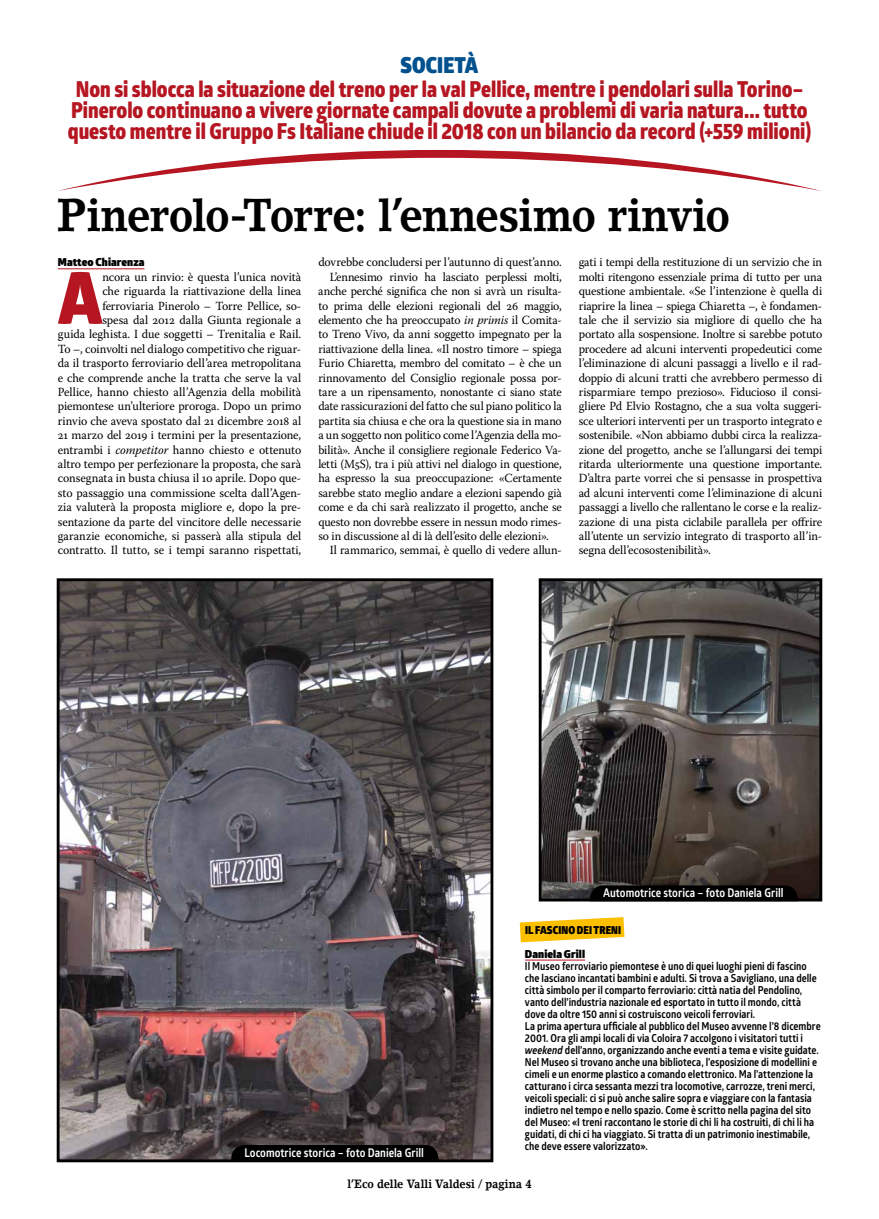
<style>
.page{position:relative;width:879px;height:1219px;background:#fff}
.page>*{position:absolute;margin:0;border:0;box-sizing:border-box;transform-origin:0 0}
.t1{font:900 72.4px "Glober";color:#b51621;scale:.88 1}
.t2{font:700 46px "Lino Letter Std";letter-spacing:-.02em;color:#000;scale:.88 1}
.t3{font:800 22px/21px "Glober";color:#b51621;text-align:center;scale:.88 1}
.t4{font:900 22px "Glober";letter-spacing:.01em;color:#00518e;scale:.88 1}
.t5{font:12.4px/14.4px "Warnock Pro";letter-spacing:-.01em;color:#000;text-align:right;scale:.96 1}
.t6{font:12.4px "Warnock Pro";letter-spacing:-.01em;color:#000;scale:.95 1}
.t7{font:700 12px "Glober";color:#fff;scale:.88 1}
.t8{font:700 12px "Lino Letter Std";letter-spacing:-.005em;color:#000;scale:.88 1}
.t9{font:700 11px/12px "Glober";color:#000;scale:.88 1}
.t10{font:900 11px/23.7px "Glober";letter-spacing:.01em;color:#000;scale:.88 1}
.t11{font:900 11px "Glober";letter-spacing:.01em;color:#000}
.s1{font-style:italic}
</style>
<div class="page">
<svg style="left:520px;top:917px;width:104px;height:25px"></svg>
<svg style="left:58px;top:150px;width:763px;height:41px"></svg>
<hr style="left:58px;top:269px;width:87px;height:1px;background:#b51621">
<hr style="left:525px;top:960px;width:60px;height:1px;background:#b51621">
<img style="left:61px;top:582px;width:428px;height:576px">
<div style="left:57px;top:578px;width:436px;height:584px;border:3px solid #000"></div>
<img style="left:543px;top:582px;width:275px;height:315px">
<div style="left:539px;top:578px;width:283px;height:323px;border:3px solid #000"></div>
<div style="left:230px;top:1145px;width:210px;height:16px;background:#000"></div>
<svg style="left:588px;top:885px;width:211px;height:16px;background:#030202"></svg>
<h3 class="t4" style="left:400px;top:48px;width:90px">SOCIETÀ</h3>
<p class="t3" style="left:68px;top:79px;width:846px">Non si sblocca la situazione del treno per la val Pellice, mentre i pendolari sulla Torino–<br>Pinerolo continuano a vivere giornate campali dovute a problemi di varia natura... tutto questo mentre il Gruppo Fs Italiane chiude il 2018 con un bilancio da record (+559 milioni)</p>
<h2 class="t2" style="left:57px;top:187px;width:767px">Pinerolo-Torre: l’ennesimo rinvio</h2>
<p class="t11" style="left:58px;top:254px;width:88px">Matteo Chiarenza</p>
<h1 class="t1" style="left:58px;top:242px;width:52px">A</h1>
<p class="t5" style="left:58px;top:269px;width:255px">ncora un rinvio: è questa l’unica novità<br>che riguarda la riattivazione della linea ferroviaria Pinerolo – Torre Pellice, so-<br>spesa dal 2012 dalla Giunta regionale a<br>guida leghista. I due soggetti – Trenitalia e Rail.<br>To –, coinvolti nel dialogo competitivo che riguar&shy;da il trasporto ferroviario dell’area metropolitana e che comprende anche la tratta che serve la val Pellice, hanno chiesto all’Agenzia della mobilità piemontese un’ulteriore proroga. Dopo un primo rinvio che aveva spostato dal 21 dicembre 2018 al 21 marzo del 2019 i termini per la presentazione, entrambi i <span class="s1">competitor</span> hanno chiesto e ottenuto altro tempo per perfezionare la proposta, che sarà consegnata in busta chiusa il 10 aprile. Dopo que&shy;sto passaggio una commissione scelta dall’Agen&shy;zia valuterà la proposta migliore e, dopo la pre&shy;sentazione da parte del vincitore delle necessarie garanzie economiche, si passerà alla stipula del contratto. Il tutto, se i tempi saranno rispettati,</p>
<p class="t5" style="left:318px;top:255px;width:255px">dovrebbe concludersi per l’autunno di quest’anno.</p>
<p class="t6" style="left:330px;top:269px;width:246px">L’ennesimo rinvio ha lasciato perplessi molti,</p>
<p class="t6" style="left:318px;top:284px;width:258px">anche perché significa che non si avrà un risulta-</p>
<p class="t6" style="left:318px;top:298px;width:258px">to prima delle elezioni regionali del 26 maggio,</p>
<p class="t6" style="left:318px;top:312px;width:258px">elemento che ha preoccupato <span class="s1">in primis</span> il Comita-</p>
<p class="t6" style="left:318px;top:327px;width:258px">to Treno Vivo, da anni soggetto impegnato per la</p>
<p class="t6" style="left:318px;top:341px;width:258px">riattivazione della linea. «Il nostro timore – spiega</p>
<p class="t6" style="left:318px;top:356px;width:258px">Furio Chiaretta, membro del comitato – è che un</p>
<p class="t6" style="left:318px;top:370px;width:258px">rinnovamento del Consiglio regionale possa por-</p>
<p class="t6" style="left:318px;top:384px;width:258px">tare a un ripensamento, nonostante ci siano state</p>
<p class="t6" style="left:318px;top:399px;width:258px">date rassicurazioni del fatto che sul piano politico la</p>
<p class="t6" style="left:318px;top:413px;width:258px">partita sia chiusa e che ora la questione sia in mano</p>
<p class="t6" style="left:318px;top:428px;width:258px">a un soggetto non politico come l’Agenzia della mo-</p>
<p class="t6" style="left:318px;top:442px;width:258px">bilità». Anche il consigliere regionale Federico Va-</p>
<p class="t6" style="left:318px;top:456px;width:258px">letti (M5S), tra i più attivi nel dialogo in questione,</p>
<p class="t6" style="left:318px;top:471px;width:258px">ha espresso la sua preoccupazione: «Certamente</p>
<p class="t6" style="left:318px;top:485px;width:258px">sarebbe stato meglio andare a elezioni sapendo già</p>
<p class="t6" style="left:318px;top:500px;width:258px">come e da chi sarà realizzato il progetto, anche se</p>
<p class="t6" style="left:318px;top:514px;width:258px">questo non dovrebbe essere in nessun modo rimes-</p>
<p class="t6" style="left:318px;top:528px;width:244px">so in discussione al di là dell’esito delle elezioni».</p>
<p class="t5" style="left:330px;top:543px;width:243px">Il rammarico, semmai, è quello di vedere allun-</p>
<p class="t5" style="left:579px;top:255px;width:255px;text-align:justify">gati i tempi della restituzione di un servizio che in molti ritengono essenziale prima di tutto per una questione ambientale. «Se l’intenzione è quella di riaprire la linea – spiega Chiaretta –, è fondamen&shy;tale che il servizio sia migliore di quello che ha portato alla sospensione. Inoltre si sarebbe potuto procedere ad alcuni interventi propedeutici come l’eliminazione di alcuni passaggi a livello e il rad&shy;doppio di alcuni tratti che avrebbero permesso di risparmiare tempo prezioso». Fiducioso il consi&shy;gliere Pd Elvio Rostagno, che a sua volta suggeri&shy;sce ulteriori interventi per un trasporto integrato e sostenibile. «Non abbiamo dubbi circa la realizza&shy;zione del progetto, anche se l’allungarsi dei tempi ritarda ulteriormente una questione importante.<br>D’altra parte vorrei che si pensasse in prospettiva ad alcuni interventi come l’eliminazione di alcuni passaggi a livello che rallentano le corse e la realiz&shy;zazione di una pista ciclabile parallela per offrire all’utente un servizio integrato di trasporto all’in&shy;segna dell’ecosostenibilità».</p>
<p class="t7" style="left:603px;top:884px;width:207px">Automotrice storica – foto Daniela Grill</p>
<p class="t7" style="left:244px;top:1144px;width:206px">Locomotrice storica – foto Daniela Grill</p>
<p class="t10" style="left:525px;top:918px;width:111px">IL FASCINO DEI TRENI<br>Daniela Grill</p>
<p class="t9" style="left:525px;top:959px;width:338px">Il Museo ferroviario piemontese è uno di quei luoghi pieni di fascino che lasciano incantati bambini e adulti. Si trova a Savigliano, una delle città simbolo per il comparto ferroviario: città natia del Pendolino, vanto dell’industria nazionale ed esportato in tutto il mondo, città dove da oltre 150 anni si costruiscono veicoli ferroviari.<br>La prima apertura ufficiale al pubblico del Museo avvenne l’8 dicembre 2001. Ora gli ampi locali di via Coloira 7 accolgono i visitatori tutti i <span class="s1">weekend</span> dell’anno, organizzando anche eventi a tema e visite guidate.<br>Nel Museo si trovano anche una biblioteca, l’esposizione di modellini e cimeli e un enorme plastico a comando elettronico. Ma l’attenzione la catturano i circa sessanta mezzi tra locomotive, carrozze, treni merci, veicoli speciali: ci si può anche salire sopra e viaggiare con la fantasia indietro nel tempo e nello spazio. Come è scritto nella pagina del sito del Museo: «I treni raccontano le storie di chi li ha costruiti, di chi li ha guidati, di chi ci ha viaggiato. Si tratta di un patrimonio inestimabile, che deve essere valorizzato».</p>
<p class="t8" style="left:347px;top:1176px;width:211px">l’Eco delle Valli Valdesi / pagina 4</p>
</div>
